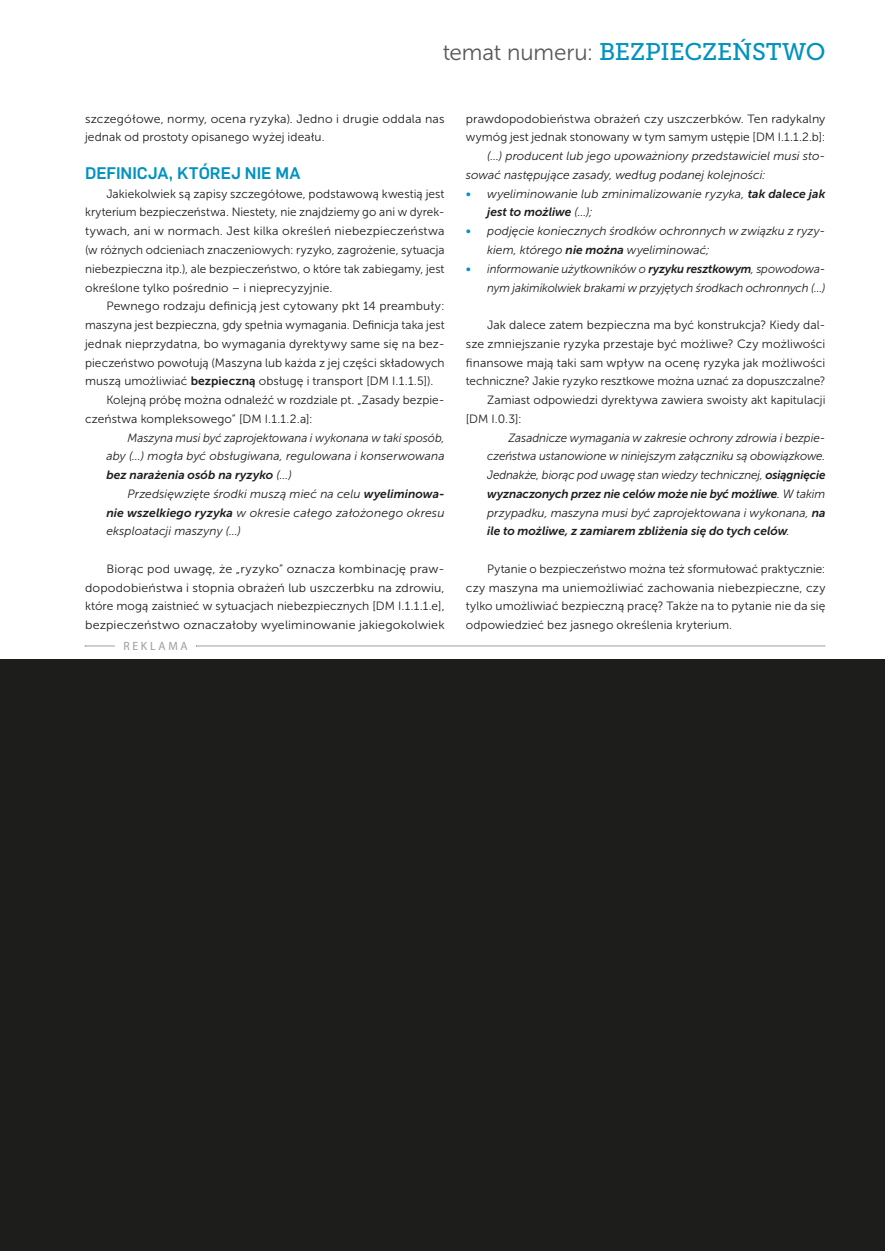
<style>
.page{position:relative;width:885px;height:1251px;background:#fff}
.page>*{position:absolute;margin:0;border:0;box-sizing:border-box;transform-origin:0 0}
.t1{font:24px "Museo Slab 500";letter-spacing:-.005em;color:#0092c1}
.t2{font:500 16.5px "Flama";color:#0092c1}
.t3{font:12px/18.8px "Museo Sans 300";letter-spacing:.005em;color:#1d1d1b}
.t4{font:italic 12px/18.8px "Museo Sans 300";color:#1d1d1b;text-align:justify}
.t5{font:12px/18.8px "Museo Sans 300";letter-spacing:.005em;color:#1d1d1b;text-align:justify;scale:1.04 1}
.t6{font:italic 12px/18.8px "Museo Sans 300";color:#1d1d1b;text-align:right;scale:.96 1}
.t7{font:italic 12px "Museo Sans 700";letter-spacing:-.005em;color:#1d1d1b}
.t8{font:12px "Myriad Pro";letter-spacing:.23em;color:#9d9d9d}
.t9{font:10.5px "Museo Sans 500";color:#0092c1}
.s1{font-family:"Museo Sans 300";font-size:22.5px;color:#575756}
.s2{font-family:"Museo Sans 700"}
.s3{font-family:"Museo Sans 300"}
</style>
<div class="page">
<hr style="left:85px;top:645px;width:30px;height:1px;background:#9d9d9d">
<hr style="left:196px;top:645px;width:629px;height:1px;background:#9d9d9d">
<div style="left:0;top:659px;width:884px;height:591px;background:#1d1d1b"></div>
<h1 class="t1" style="left:442px;top:38px;width:384px"><span class="s1">temat numeru:</span> BEZPIECZEŃSTWO</h1>
<p class="t3" style="left:85px;top:109px;width:361px">szczegółowe, normy, ocena ryzyka). Jedno i drugie oddala nas jednak od prostoty opisanego wyżej ideału.</p>
<h2 class="t2" style="left:85px;top:161px;width:217px">DEFINICJA, KTÓREJ NIE MA</h2>
<p class="t3" style="left:85px;top:184px;width:361px;text-align:justify;text-indent:21px">Jakiekolwiek są zapisy szczegółowe, podstawową kwestią jest kryterium bezpieczeństwa. Niestety, nie znajdziemy go ani w dyrek&shy;tywach, ani w normach. Jest kilka określeń niebezpieczeństwa (w różnych odcieniach znaczeniowych: ryzyko, zagrożenie, sytuacja niebezpieczna itp.), ale bezpieczeństwo, o które tak zabiegamy, jest określone tylko pośrednio – i nieprecyzyjnie.</p>
<p class="t3" style="left:106px;top:297px;width:340px">Pewnego rodzaju definicją jest cytowany pkt 14 preambuły:</p>
<p class="t3" style="left:85px;top:315px;width:361px">maszyna jest bezpieczna, gdy spełnia wymagania. Definicja taka jest</p>
<p class="t3" style="left:85px;top:334px;width:361px">jednak nieprzydatna, bo wymagania dyrektywy same się na bez-</p>
<p class="t3" style="left:85px;top:353px;width:361px">pieczeństwo powołują (Maszyna lub każda z jej części składowych</p>
<p class="t3" style="left:85px;top:372px;width:350px">muszą umożliwiać <span class="s2">bezpieczną</span> obsługę i transport [DM I.1.1.5]).</p>
<p class="t3" style="left:106px;top:390px;width:340px">Kolejną próbę można odnaleźć w rozdziale pt. „Zasady bezpie-</p>
<p class="t3" style="left:85px;top:409px;width:229px">czeństwa kompleksowego” [DM I.1.1.2.a]:</p>
<p class="t6" style="left:106px;top:428px;width:354px">Maszyna musi być zaprojektowana i wykonana w taki sposób, aby (…) mogła być obsługiwana, regulowana i konserwowana</p>
<p class="t7" style="left:106px;top:468px;width:187px">bez narażenia osób na ryzyko <span class="s3">(…)</span></p>
<p class="t4" style="left:106px;top:484px;width:340px;text-indent:21px">Przedsięwzięte środki muszą mieć na celu <span class="s2">wyeliminowa&shy;nie wszelkiego ryzyka</span> w okresie całego założonego okresu eksploatacji maszyny (…)</p>
<p class="t5" style="left:85px;top:559px;width:347px;text-indent:21px">Biorąc pod uwagę, że „ryzyko” oznacza kombinację praw&shy;dopodobieństwa i stopnia obrażeń lub uszczerbku na zdrowiu, które mogą zaistnieć w sytuacjach niebezpiecznych [DM I.1.1.1.e], bezpieczeństwo oznaczałoby wyeliminowanie jakiegokolwiek</p>
<p class="t8" style="left:124px;top:639px;width:66px">REKLAMA</p>
<p class="t3" style="left:466px;top:109px;width:361px">prawdopodobieństwa obrażeń czy uszczerbków. Ten radykalny wymóg jest jednak stonowany w tym samym ustępie [DM I.1.1.2.b]:</p>
<p class="t4" style="left:466px;top:147px;width:361px;text-indent:21px">(…) producent lub jego upoważniony przedstawiciel musi sto&shy;sować następujące zasady, według podanej kolejności:</p>
<p class="t9" style="left:466px;top:188px;width:7px">∞</p>
<p class="t4" style="left:487px;top:184px;width:339px">wyeliminowanie lub zminimalizowanie ryzyka, <span class="s2">tak dalece jak</span></p>
<p class="t7" style="left:487px;top:205px;width:107px">jest to możliwe <span class="s3">(…);</span></p>
<p class="t9" style="left:466px;top:226px;width:7px">∞</p>
<p class="t4" style="left:487px;top:222px;width:340px">podjęcie koniecznych środków ochronnych w związku z ryzy&shy;kiem, którego <span class="s2">nie można</span> wyeliminować;</p>
<p class="t9" style="left:466px;top:263px;width:7px">∞</p>
<p class="t6" style="left:487px;top:259px;width:354px;text-align:left">informowanie użytkowników o <span class="s2">ryzyku resztkowym</span>, spowodowa&shy;nym jakimikolwiek brakami w przyjętych środkach ochronnych (…)</p>
<p class="t3" style="left:487px;top:315px;width:340px">Jak dalece zatem bezpieczna ma być konstrukcja? Kiedy dal-</p>
<p class="t3" style="left:466px;top:334px;width:361px">sze zmniejszanie ryzyka przestaje być możliwe? Czy możliwości</p>
<p class="t3" style="left:466px;top:353px;width:361px">finansowe mają taki sam wpływ na ocenę ryzyka jak możliwości</p>
<p class="t3" style="left:466px;top:372px;width:361px">techniczne? Jakie ryzyko resztkowe można uznać za dopuszczalne?</p>
<p class="t3" style="left:487px;top:390px;width:340px">Zamiast odpowiedzi dyrektywa zawiera swoisty akt kapitulacji</p>
<p class="t3" style="left:466px;top:409px;width:57px">[DM I.0.3]:</p>
<p class="t4" style="left:487px;top:428px;width:340px;text-indent:21px">Zasadnicze wymagania w zakresie ochrony zdrowia i bezpie&shy;czeństwa ustanowione w niniejszym załączniku są obowiązkowe.<br>Jednakże, biorąc pod uwagę stan wiedzy technicznej, <span class="s2">osiągnięcie</span></p>
<p class="t7" style="left:487px;top:487px;width:340px">wyznaczonych przez nie celów może nie być możliwe<span class="s3">. W takim</span></p>
<p class="t4" style="left:487px;top:503px;width:340px">przypadku, maszyna musi być zaprojektowana i wykonana, <span class="s2">na</span></p>
<p class="t7" style="left:487px;top:524px;width:304px">ile to możliwe, z zamiarem zbliżenia się do tych celów<span class="s3">.</span></p>
<p class="t3" style="left:466px;top:559px;width:361px;text-align:justify;text-indent:21px">Pytanie o bezpieczeństwo można też sformułować praktycznie: czy maszyna ma uniemożliwiać zachowania niebezpieczne, czy tylko umożliwiać bezpieczną pracę? Także na to pytanie nie da się odpowiedzieć bez jasnego określenia kryterium.</p>
</div>
